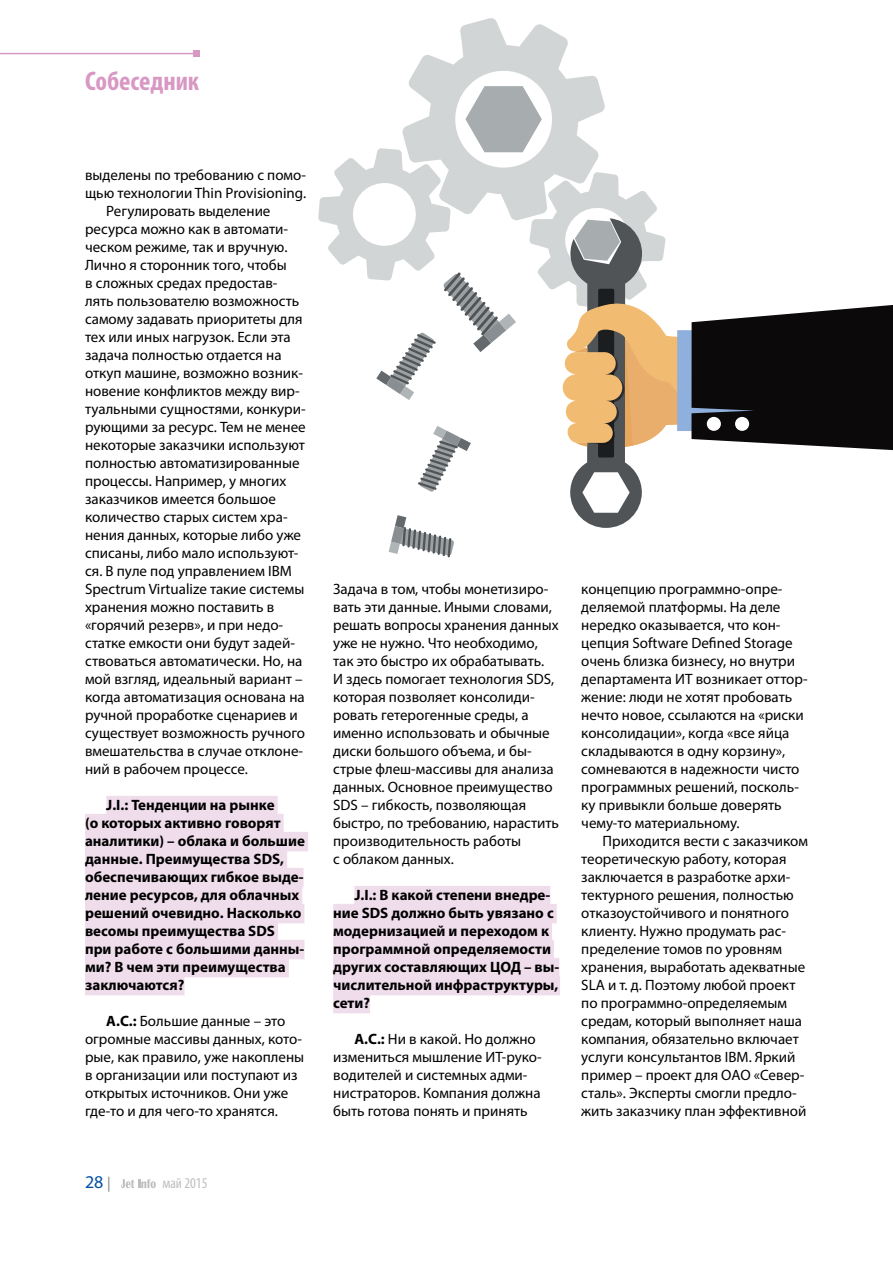
<style>
.page{position:relative;width:893px;height:1263px;background:#fff}
.page>*{position:absolute;margin:0;border:0;box-sizing:border-box;transform-origin:0 0}
.t1{font:700 condensed 27px "Myriad Pro";color:#d898c3}
.t2{font:18px "Myriad Pro";color:#004fa3}
.t3{font:15px/18px "Myriad Pro";color:#000}
.t4{font:700 15px/18px "Myriad Pro";color:#000}
.t5{font:condensed 15px "Myriad Pro";color:#bcbec0}
.s1{font-weight:700}
.s2{font-size:15px;color:#808285}
</style>
<div class="page">
<hr style="left:0;top:53px;width:197px;height:1px;background:#d898c3">
<svg style="left:194px;top:51px;width:6px;height:6px"></svg>
<svg style="left:121px;top:1179px;width:35px;height:9px"></svg>
<div style="left:106px;top:796px;width:172px;height:19px;background:#f0ddec"></div>
<div style="left:85px;top:814px;width:199px;height:19px;background:#f0ddec"></div>
<div style="left:85px;top:832px;width:223px;height:19px;background:#f0ddec"></div>
<div style="left:85px;top:850px;width:202px;height:19px;background:#f0ddec"></div>
<div style="left:85px;top:868px;width:219px;height:19px;background:#f0ddec"></div>
<div style="left:85px;top:886px;width:217px;height:19px;background:#f0ddec"></div>
<div style="left:85px;top:904px;width:219px;height:19px;background:#f0ddec"></div>
<div style="left:85px;top:922px;width:193px;height:19px;background:#f0ddec"></div>
<div style="left:85px;top:940px;width:219px;height:19px;background:#f0ddec"></div>
<div style="left:85px;top:958px;width:204px;height:19px;background:#f0ddec"></div>
<div style="left:85px;top:976px;width:99px;height:19px;background:#f0ddec"></div>
<div style="left:354px;top:886px;width:196px;height:19px;background:#f0ddec"></div>
<div style="left:333px;top:904px;width:224px;height:19px;background:#f0ddec"></div>
<div style="left:333px;top:922px;width:219px;height:19px;background:#f0ddec"></div>
<div style="left:333px;top:940px;width:221px;height:19px;background:#f0ddec"></div>
<div style="left:333px;top:958px;width:226px;height:19px;background:#f0ddec"></div>
<div style="left:333px;top:976px;width:227px;height:19px;background:#f0ddec"></div>
<div style="left:333px;top:994px;width:37px;height:19px;background:#f0ddec"></div>
<svg style="left:318px;top:18px;width:575px;height:539px"></svg>
<h1 class="t1" style="left:85px;top:64px;width:116px">Собеседник</h1>
<p class="t3" style="left:85px;top:166px;width:222px">выделены по требованию с помо-</p>
<p class="t3" style="left:85px;top:184px;width:223px">щью технологии Thin Provisioning.</p>
<p class="t3" style="left:106px;top:202px;width:166px">Регулировать выделение</p>
<p class="t3" style="left:85px;top:220px;width:205px">ресурса можно как в автомати-</p>
<p class="t3" style="left:85px;top:238px;width:204px">ческом режиме, так и вручную.</p>
<p class="t3" style="left:85px;top:256px;width:203px">Лично я сторонник того, чтобы</p>
<p class="t3" style="left:85px;top:274px;width:194px">в сложных средах предостав-</p>
<p class="t3" style="left:85px;top:292px;width:216px">лять пользователю возможность</p>
<p class="t3" style="left:85px;top:310px;width:219px">самому задавать приоритеты для</p>
<p class="t3" style="left:85px;top:328px;width:207px">тех или иных нагрузок. Если эта</p>
<p class="t3" style="left:85px;top:346px;width:198px">задача полностью отдается на</p>
<p class="t3" style="left:85px;top:364px;width:220px">откуп машине, возможно возник-</p>
<p class="t3" style="left:85px;top:382px;width:216px">новение конфликтов между вир-</p>
<p class="t3" style="left:85px;top:400px;width:222px">туальными сущностями, конкури-</p>
<p class="t3" style="left:85px;top:418px;width:222px">рующими за ресурс. Тем не менее</p>
<p class="t3" style="left:85px;top:436px;width:221px">некоторые заказчики используют</p>
<p class="t3" style="left:85px;top:454px;width:216px">полностью автоматизированные</p>
<p class="t3" style="left:85px;top:472px;width:203px">процессы. Например, у многих</p>
<p class="t3" style="left:85px;top:490px;width:192px">заказчиков имеется большое</p>
<p class="t3" style="left:85px;top:508px;width:204px">количество старых систем хра-</p>
<p class="t3" style="left:85px;top:526px;width:218px">нения данных, которые либо уже</p>
<p class="t3" style="left:85px;top:544px;width:215px">списаны, либо мало используют-</p>
<p class="t3" style="left:85px;top:562px;width:208px">ся. В пуле под управлением IBM</p>
<p class="t3" style="left:85px;top:580px;width:221px">Spectrum Virtualize такие системы</p>
<p class="t3" style="left:85px;top:598px;width:191px">хранения можно поставить в</p>
<p class="t3" style="left:85px;top:616px;width:200px">«горячий резерв», и при недо-</p>
<p class="t3" style="left:85px;top:634px;width:211px">статке емкости они будут задей-</p>
<p class="t3" style="left:85px;top:652px;width:219px">ствоваться автоматически. Но, на</p>
<p class="t3" style="left:85px;top:670px;width:219px">мой взгляд, идеальный вариант –</p>
<p class="t3" style="left:85px;top:688px;width:221px">когда автоматизация основана на</p>
<p class="t3" style="left:85px;top:706px;width:214px">ручной проработке сценариев и</p>
<p class="t3" style="left:85px;top:724px;width:222px">существует возможность ручного</p>
<p class="t3" style="left:85px;top:742px;width:220px">вмешательства в случае отклоне-</p>
<p class="t3" style="left:85px;top:760px;width:164px">ний в рабочем процессе.</p>
<p class="t4" style="left:85px;top:795px;width:221px;text-indent:21px">J.I.: Тенденции на рынке<br>(о которых активно говорят аналитики) – облака и большие данные. Преимущества SDS, обеспечивающих гибкое выде&shy;ление ресурсов, для облачных решений очевидно. Насколько весомы преимущества SDS при работе с большими данны&shy;ми? В чем эти преимущества заключаются?</p>
<p class="t3" style="left:85px;top:1012px;width:221px;text-indent:21px"><span class="s1">А.С.:</span> Большие данные – это огромные массивы данных, кото&shy;рые, как правило, уже накоплены в организации или поступают из открытых источников. Они уже где-то и для чего-то хранятся.</p>
<p class="t2" style="left:85px;top:1171px;width:27px">28 <span class="s2">|</span></p>
<p class="t5" style="left:162px;top:1174px;width:47px">май 2015</p>
<p class="t3" style="left:333px;top:580px;width:227px">Задача в том, чтобы монетизиро&shy;вать эти данные. Иными словами, решать вопросы хранения данных уже не нужно. Что необходимо, так это быстро их обрабатывать.<br>И здесь помогает технология SDS, которая позволяет консолиди&shy;ровать гетерогенные среды, а именно использовать и обычные диски большого объема, и бы&shy;стрые флеш-массивы для анализа данных. Основное преимущество<br>SDS – гибкость, позволяющая быстро, по требованию, нарастить производительность работы<br>с облаком данных.</p>
<p class="t4" style="left:333px;top:885px;width:222px;text-indent:21px">J.I.: В какой степени внедре&shy;ние SDS должно быть увязано с модернизацией и переходом к программной определяемости других составляющих ЦОД</p>
<p class="t4" style="left:333px;top:957px;width:228px;text-align:justify;text-indent:191px">– вы&shy;числительной инфраструктуры, сети?</p>
<p class="t3" style="left:333px;top:1030px;width:210px;text-indent:21px"><span class="s1">А.С.:</span> Ни в какой. Но должно измениться мышление ИТ-руко&shy;водителей и системных адми&shy;нистраторов. Компания должна быть готова понять и принять</p>
<p class="t3" style="left:581px;top:580px;width:228px">концепцию программно-опре&shy;деляемой платформы. На деле нередко оказывается, что кон&shy;цепция Software Defined Storage очень близка бизнесу, но внутри департамента ИТ возникает оттор&shy;жение: люди не хотят пробовать нечто новое, ссылаются на «риски консолидации», когда «все яйца складываются в одну корзину», сомневаются в надежности чисто программных решений, посколь&shy;ку привыкли больше доверять чему-то материальному.</p>
<p class="t3" style="left:581px;top:832px;width:228px;text-indent:21px">Приходится вести с заказчиком теоретическую работу, которая заключается в разработке архи&shy;тектурного решения, полностью отказоустойчивого и понятного клиенту. Нужно продумать рас&shy;пределение томов по уровням хранения, выработать адекватные<br>SLA и т. д. Поэтому любой проект по программно-определяемым средам, который выполняет наша компания, обязательно включает услуги консультантов IBM. Яркий пример – проект для ОАО</p>
<p class="t3" style="left:581px;top:1066px;width:227px;text-indent:173px">«Север&shy;сталь». Эксперты смогли предло&shy;жить заказчику план эффективной</p>
</div>
